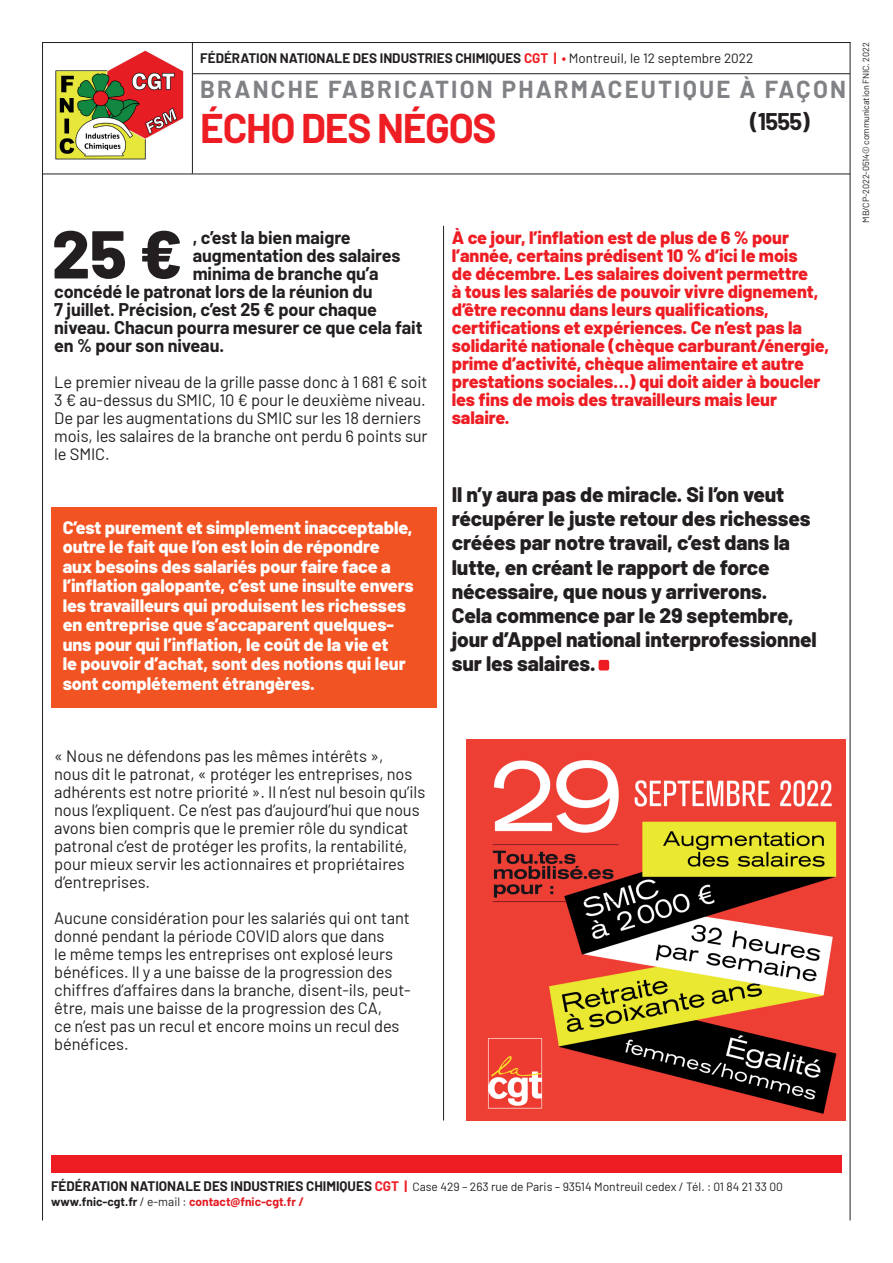
<style>
.page{position:relative;width:893px;height:1263px;background:#fff}
.page>*{position:absolute;margin:0;border:0;box-sizing:border-box;transform-origin:0 0}
.t1{font:700 40.5px "Barlow";letter-spacing:-.03em;color:#ee1d23}
.t2{font:700 24px "Barlow";letter-spacing:.09em;color:#808285}
.t3{font:700 23.55px "Barlow";color:#231f20}
.t4{font:800 21px/24px "Barlow";letter-spacing:-.005em;color:#231f20}
.t5{font:800 18px/18px "Barlow";letter-spacing:-.005em;color:#ee1d23}
.t6{font:800 18px/19.5px "Barlow";letter-spacing:-.005em;color:#fff}
.t7{font:700 18px "Barlow";letter-spacing:-.005em;color:#231f20}
.t8{font:16.5px/18px "Barlow";letter-spacing:-.005em;color:#231f20}
.t9{font:700 13.5px "Barlow";color:#231f20}
.t10{font:12px/15px "Barlow";color:#231f20}
.t11{font:9px "Barlow";letter-spacing:-.015em;color:#231f20}
.s1{color:#ee1d23}
.s2{font-weight:400}
.s3{font-weight:700;font-size:13.5px}
.s4{font-weight:700;font-size:13.5px;color:#ee1d23}
.s5{font-weight:700}
.s6{font-weight:700;color:#e21a21}
</style>
<div class="page">
<hr style="left:192px;top:42px;width:1px;height:132px;background:#231f20">
<div style="left:51px;top:1155px;width:791px;height:17px;background:#ee1d23"></div>
<img style="left:55px;top:50px;width:129px;height:110px">
<hr style="left:42px;top:42px;width:1px;height:1178px;background:#231f20">
<hr style="left:443px;top:226px;width:1px;height:894px;background:#231f20">
<hr style="left:850px;top:42px;width:1px;height:1178px;background:#231f20">
<hr style="left:42px;top:42px;width:808px;height:1px;background:#231f20">
<hr style="left:42px;top:174px;width:808px;height:1px;background:#231f20">
<hr style="left:192px;top:73px;width:658px;height:1px;background:#231f20">
<div style="left:51px;top:507px;width:386px;height:201px;background:#f15422"></div>
<div style="left:599px;top:660px;width:10px;height:10px;background:#ee1d23;border-radius:2px"></div>
<img style="left:467px;top:740px;width:378px;height:380px">
<svg style="left:54px;top:231px;width:126px;height:48px"></svg>
<p class="t9" style="left:200px;top:49px;width:555px">FÉDÉRATION NATIONALE DES INDUSTRIES CHIMIQUES <span class="s1">CGT | •</span> <span class="s2">Montreuil, le 12 septembre 2022</span></p>
<h2 class="t2" style="left:200px;top:72px;width:647px">BRANCHE FABRICATION PHARMACEUTIQUE À FAÇON</h2>
<h1 class="t1" style="left:200px;top:99px;width:298px">ÉCHO DES NÉGOS</h1>
<h3 class="t3" style="left:750px;top:104px;width:61px">(1555)</h3>
<p class="t7" style="left:193px;top:225px;width:160px">, c’est la bien maigre</p>
<p class="t7" style="left:193px;top:243px;width:209px">augmentation des salaires</p>
<p class="t7" style="left:193px;top:261px;width:188px">minima de branche qu’a</p>
<p class="t7" style="left:54px;top:279px;width:320px">concédé le patronat lors de la réunion du</p>
<p class="t7" style="left:54px;top:297px;width:324px">7 juillet. Précision, c’est 25 € pour chaque</p>
<p class="t7" style="left:54px;top:315px;width:370px">niveau. Chacun pourra mesurer ce que cela fait</p>
<p class="t7" style="left:54px;top:333px;width:172px">en % pour son niveau.</p>
<p class="t8" style="left:54px;top:372px;width:375px">Le premier niveau de la grille passe donc à 1 681 € soit 3 € au-dessus du SMIC, 10 € pour le deuxième niveau.<br>De par les augmentations du SMIC sur les 18 derniers mois, les salaires de la branche ont perdu 6 points sur le SMIC.</p>
<p class="t6" style="left:63px;top:516px;width:352px">C’est purement et simplement inacceptable, outre le fait que l’on est loin de répondre<br>aux besoins des salariés pour faire face a l’inflation galopante, c’est une insulte envers les travailleurs qui produisent les richesses en entreprise que s’accaparent quelques&shy;uns pour qui l’inflation, le coût de la vie et<br>le pouvoir d’achat, sont des notions qui leur sont complétement étrangères.</p>
<p class="t5" style="left:452px;top:228px;width:379px">À ce jour, l’inflation est de plus de 6 % pour l’année, certains prédisent 10 % d’ici le mois<br>de décembre. Les salaires doivent permettre<br>à tous les salariés de pouvoir vivre dignement, d’être reconnu dans leurs qualifications, certifications et expériences. Ce n’est pas la solidarité nationale (chèque carburant/énergie, prime d’activité, chèque alimentaire et autre prestations sociales…) qui doit aider à boucler les fins de mois des travailleurs mais leur salaire.</p>
<p class="t4" style="left:452px;top:481px;width:366px">Il n’y aura pas de miracle. Si l’on veut récupérer le juste retour des richesses créées par notre travail, c’est dans la lutte, en créant le rapport de force nécessaire, que nous y arriverons.<br>Cela commence par le 29 septembre, jour d’Appel national interprofessionnel sur les salaires.</p>
<p class="t11" style="left:859px;top:223px;width:182px;rotate:-90deg">MB/CP-2022-0514© communication FNIC. 2022</p>
<p class="t8" style="left:54px;top:746px;width:373px">« Nous ne défendons pas les mêmes intérêts »,<br>nous dit le patronat, « protéger les entreprises, nos adhérents est notre priorité ». Il n’est nul besoin qu’ils nous l’expliquent. Ce n’est pas d’aujourd’hui que nous avons bien compris que le premier rôle du syndicat patronal c’est de protéger les profits, la rentabilité, pour mieux servir les actionnaires et propriétaires d’entreprises.</p>
<p class="t8" style="left:54px;top:908px;width:358px">Aucune considération pour les salariés qui ont tant donné pendant la période COVID alors que dans<br>le même temps les entreprises ont explosé leurs bénéfices. Il y a une baisse de la progression des chiffres d’affaires dans la branche, disent-ils, peut&shy;être, mais une baisse de la progression des CA,<br>ce n’est pas un recul et encore moins un recul des bénéfices.</p>
<p class="t10" style="left:51px;top:1178px;width:733px"><span class="s3">FÉDÉRATION NATIONALE DES INDUSTRIES CHIMIQUES</span> <span class="s4">CGT |</span> Case 429 – 263 rue de Paris – 93514 Montreuil cedex / Tél. : 01 84 21 33 00 <span class="s5">www.fnic-cgt.fr</span> / e-mail : <span class="s6">contact@fnic-cgt.fr /</span></p>
</div>
